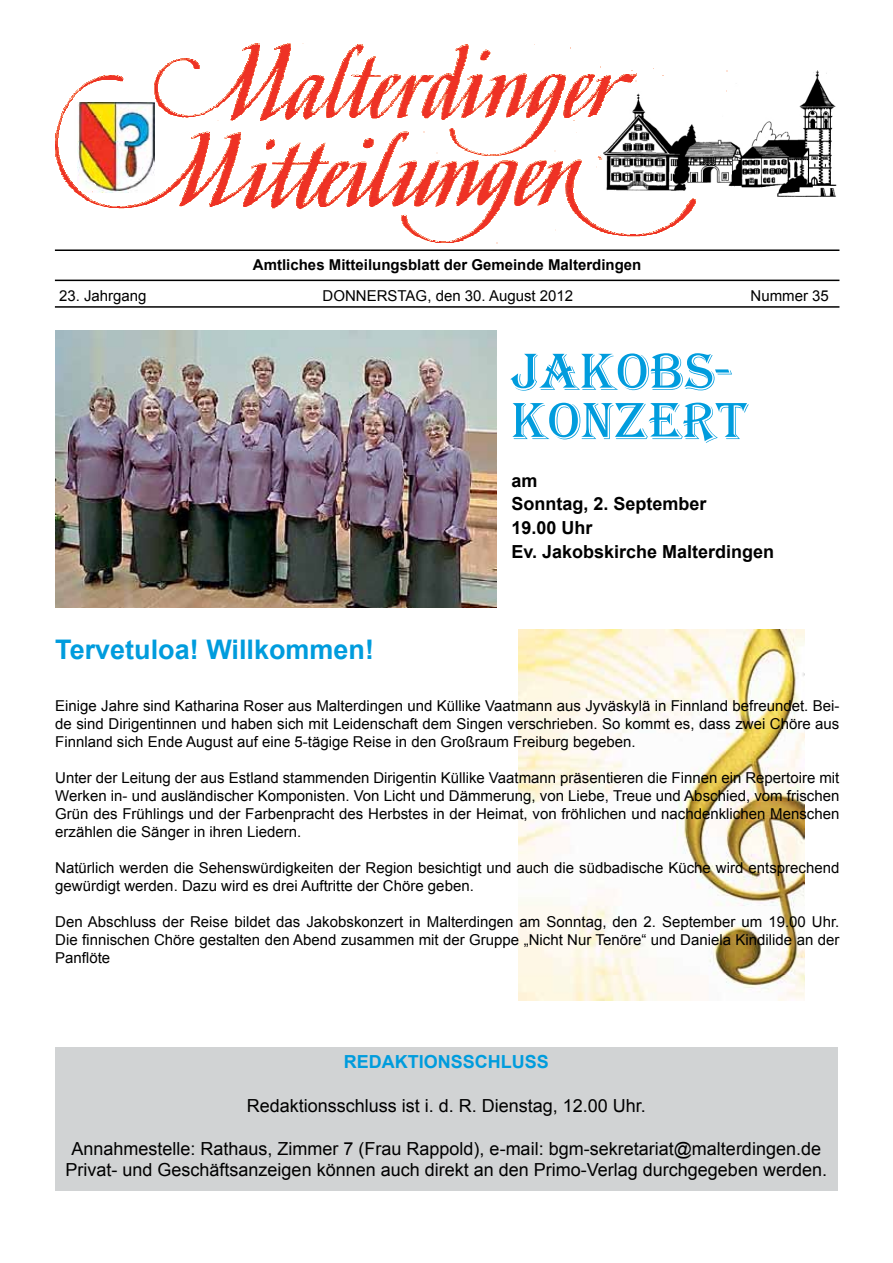
<style>
.page{position:relative;width:893px;height:1263px;background:#fff}
.page>*{position:absolute;margin:0;border:0;box-sizing:border-box;transform-origin:0 0}
.t1{font:54px/49.2px "Algerian";color:#009cdd}
.t2{font:700 27px "Arial";color:#009cdd}
.t3{font:18px/21.6px "Arial";color:#000;text-align:center}
.t4{font:700 18px/23.7px "Arial";color:#000}
.t5{font:700 18px "Arial";color:#009cdd}
.t6{font:15px/18px "Arial";color:#000;text-align:justify}
.t7{font:700 15px "Arial";color:#000}
</style>
<div class="page">
<img style="left:695px;top:70px;width:142px;height:132px">
<svg style="left:56px;top:43px;width:639px;height:201px"></svg>
<hr style="left:55px;top:249px;width:784px;height:2px;background:#000">
<hr style="left:55px;top:280px;width:784px;height:1px;background:#000">
<hr style="left:55px;top:306px;width:784px;height:2px;background:#000">
<div style="left:55px;top:1047px;width:783px;height:144px;background:#d1d3d4"></div>
<img style="left:519px;top:629px;width:286px;height:371px">
<img style="left:55px;top:331px;width:441px;height:277px">
<p class="t7" style="left:253px;top:255px;width:390px">Amtliches Mitteilungsblatt der Gemeinde Malterdingen</p>
<p class="t6" style="left:59px;top:287px;width:89px">23. Jahrgang</p>
<p class="t6" style="left:323px;top:287px;width:252px">DONNERSTAG, den 30. August 2012</p>
<p class="t6" style="left:751px;top:287px;width:80px">Nummer 35</p>
<h2 class="t2" style="left:55px;top:632px;width:320px">Tervetuloa! Willkommen!</h2>
<h1 class="t1" style="left:511px;top:348px;width:238px">JAKOBS-<br>KONZERT</h1>
<p class="t4" style="left:511px;top:469px;width:264px">am<br>Sonntag, 2. September<br>19.00 Uhr<br>Ev. Jakobskirche Malterdingen</p>
<p class="t6" style="left:55px;top:697px;width:786px">Einige Jahre sind Katharina Roser aus Malterdingen und Küllike Vaatmann aus Jyväskylä in Finnland befreundet. Bei&shy;de sind Dirigentinnen und haben sich mit Leidenschaft dem Singen verschrieben. So kommt es, dass zwei Chöre aus Finnland sich Ende August auf eine 5-tägige Reise in den Großraum Freiburg begeben.</p>
<p class="t6" style="left:55px;top:769px;width:786px">Unter der Leitung der aus Estland stammenden Dirigentin Küllike Vaatmann präsentieren die Finnen ein Repertoire mit Werken in- und ausländischer Komponisten. Von Licht und Dämmerung, von Liebe, Treue und Abschied, vom frischen Grün des Frühlings und der Farbenpracht des Herbstes in der Heimat, von fröhlichen und nachdenklichen Menschen erzählen die Sänger in ihren Liedern.</p>
<p class="t6" style="left:55px;top:859px;width:786px">Natürlich werden die Sehenswürdigkeiten der Region besichtigt und auch die südbadische Küche wird entsprechend gewürdigt werden. Dazu wird es drei Auftritte der Chöre geben.</p>
<p class="t6" style="left:55px;top:913px;width:786px">Den Abschluss der Reise bildet das Jakobskonzert in Malterdingen am Sonntag, den 2. September um 19.00 Uhr.<br>Die finnischen Chöre gestalten den Abend zusammen mit der Gruppe „Nicht Nur Tenöre“ und Daniela Kindilide an der Panflöte</p>
<p class="t5" style="left:344px;top:1050px;width:207px">REDAKTIONSSCHLUSS</p>
<p class="t3" style="left:247px;top:1095px;width:401px">Redaktionsschluss ist i. d. R. Dienstag, 12.00 Uhr.</p>
<p class="t3" style="left:66px;top:1138px;width:763px">Annahmestelle: Rathaus, Zimmer 7 (Frau Rappold), e-mail: bgm-sekretariat@malterdingen.de<br>Privat- und Geschäftsanzeigen können auch direkt an den Primo-Verlag durchgegeben werden.</p>
</div>
